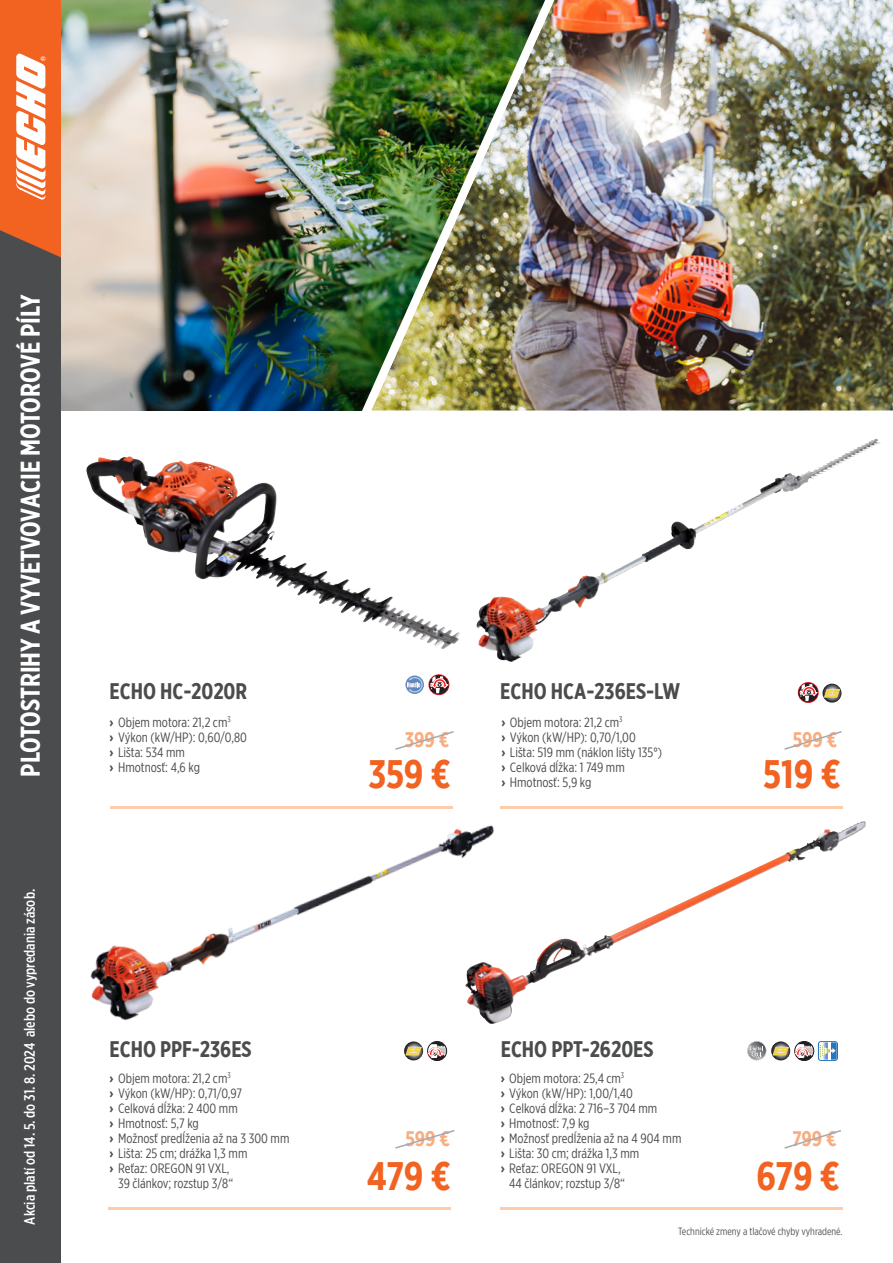
<style>
.page{position:relative;width:893px;height:1263px;background:#fff}
.page>*{position:absolute;margin:0;border:0;box-sizing:border-box;transform-origin:0 0}
.t1{font:700 39.6px "Gotham X Narrow";letter-spacing:-.005em;color:#f26221}
.t2{font:700 27px "Gotham X Narrow";color:#fff}
.t3{font:700 22.5px "Gotham X Narrow";color:#4b4c4d}
.t4{font:700 21px "Gotham X Narrow";letter-spacing:-.005em;color:#f8ac7f}
.t5{font:500 15px "Gotham X Narrow";color:#fff}
.t6{font:13.5px/15px "Gotham X Narrow";color:#4b4c4d;text-align:right}
.t7{font:10.5px "Gotham X Narrow";color:#57585a}
.s1{font-weight:700}
</style>
<div class="page">
<img style="left:0;top:0;width:893px;height:1263px">
<svg style="left:783px;top:730px;width:60px;height:21px"></svg>
<svg style="left:783px;top:1129px;width:60px;height:21px"></svg>
<svg style="left:394px;top:1129px;width:62px;height:21px"></svg>
<svg style="left:394px;top:730px;width:61px;height:21px"></svg>
<p class="t2" style="left:14px;top:776px;width:484px;rotate:-90deg">PLOTOSTRIHY A VYVETVOVACIE MOTOROVÉ PÍLY</p>
<p class="t5" style="left:20px;top:1224px;width:337px;rotate:-90deg">Akcia platí od 14. 5. do 31. 8. 2024 alebo do vypredania zásob.</p>
<p class="t3" style="left:110px;top:677px;width:139px">ECHO HC-2020R</p>
<p class="t3" style="left:500px;top:677px;width:181px">ECHO HCA-236ES-LW</p>
<p class="t6" style="left:501px;top:714px;width:123px"><span class="s1">›</span> Objem motora: 21,2 cm<sup>3</sup></p>
<p class="t6" style="left:501px;top:729px;width:136px"><span class="s1">›</span> Výkon (kW/HP): 0,70/1,00</p>
<p class="t6" style="left:501px;top:744px;width:162px"><span class="s1">›</span> Lišta: 519 mm (náklon lišty 135°)</p>
<p class="t6" style="left:501px;top:759px;width:125px"><span class="s1">›</span> Celková dĺžka: 1 749 mm</p>
<p class="t6" style="left:501px;top:774px;width:92px"><span class="s1">›</span> Hmotnosť: 5,9 kg</p>
<p class="t6" style="left:110px;top:714px;width:123px"><span class="s1">›</span> Objem motora: 21,2 cm<sup>3</sup></p>
<p class="t6" style="left:110px;top:729px;width:139px"><span class="s1">›</span> Výkon (kW/HP): 0,60/0,80</p>
<p class="t6" style="left:110px;top:744px;width:77px"><span class="s1">›</span> Lišta: 534 mm</p>
<p class="t6" style="left:110px;top:759px;width:92px"><span class="s1">›</span> Hmotnosť: 4,6 kg</p>
<p class="t4" style="left:405px;top:726px;width:46px">399 €</p>
<p class="t4" style="left:793px;top:726px;width:46px">599 €</p>
<p class="t1" style="left:368px;top:750px;width:84px">359 €</p>
<p class="t1" style="left:763px;top:750px;width:79px">519 €</p>
<p class="t3" style="left:110px;top:1035px;width:144px">ECHO PPF-236ES</p>
<p class="t6" style="left:110px;top:1070px;width:123px"><span class="s1">›</span> Objem motora: 21,2 cm<sup>3</sup></p>
<p class="t6" style="left:110px;top:1085px;width:134px"><span class="s1">›</span> Výkon (kW/HP): 0,71/0,97</p>
<p class="t6" style="left:110px;top:1100px;width:130px"><span class="s1">›</span> Celková dĺžka: 2 400 mm</p>
<p class="t6" style="left:110px;top:1115px;width:91px"><span class="s1">›</span> Hmotnosť: 5,7 kg</p>
<p class="t6" style="left:110px;top:1130px;width:181px"><span class="s1">›</span> Možnosť predĺženia až na 3 300 mm</p>
<p class="t6" style="left:110px;top:1145px;width:139px"><span class="s1">›</span> Lišta: 25 cm; drážka 1,3 mm</p>
<p class="t6" style="left:110px;top:1160px;width:125px"><span class="s1">›</span> Reťaz: OREGON 91 VXL,<br>39 článkov; rozstup 3/8“</p>
<p class="t3" style="left:501px;top:1035px;width:154px">ECHO PPT-2620ES</p>
<p class="t6" style="left:501px;top:1070px;width:125px"><span class="s1">›</span> Objem motora: 25,4 cm<sup>3</sup></p>
<p class="t6" style="left:501px;top:1085px;width:134px"><span class="s1">›</span> Výkon (kW/HP): 1,00/1,40</p>
<p class="t6" style="left:501px;top:1100px;width:158px"><span class="s1">›</span> Celková dĺžka: 2 716–3 704 mm</p>
<p class="t6" style="left:501px;top:1115px;width:90px"><span class="s1">›</span> Hmotnosť: 7,9 kg</p>
<p class="t6" style="left:501px;top:1130px;width:182px"><span class="s1">›</span> Možnosť predĺženia až na 4 904 mm</p>
<p class="t6" style="left:501px;top:1145px;width:140px"><span class="s1">›</span> Lišta: 30 cm; drážka 1,3 mm</p>
<p class="t6" style="left:509px;top:1160px;width:117px;text-align:left;text-indent:-9px"><span class="s1">›</span> Reťaz: OREGON 91 VXL,<br>44 článkov; rozstup 3/8“</p>
<p class="t4" style="left:405px;top:1125px;width:46px">599 €</p>
<p class="t4" style="left:792px;top:1125px;width:46px">799 €</p>
<p class="t1" style="left:367px;top:1151px;width:85px">479 €</p>
<p class="t1" style="left:756px;top:1151px;width:85px">679 €</p>
<p class="t7" style="left:678px;top:1225px;width:166px">Technické zmeny a tlačové chyby vyhradené.</p>
</div>
